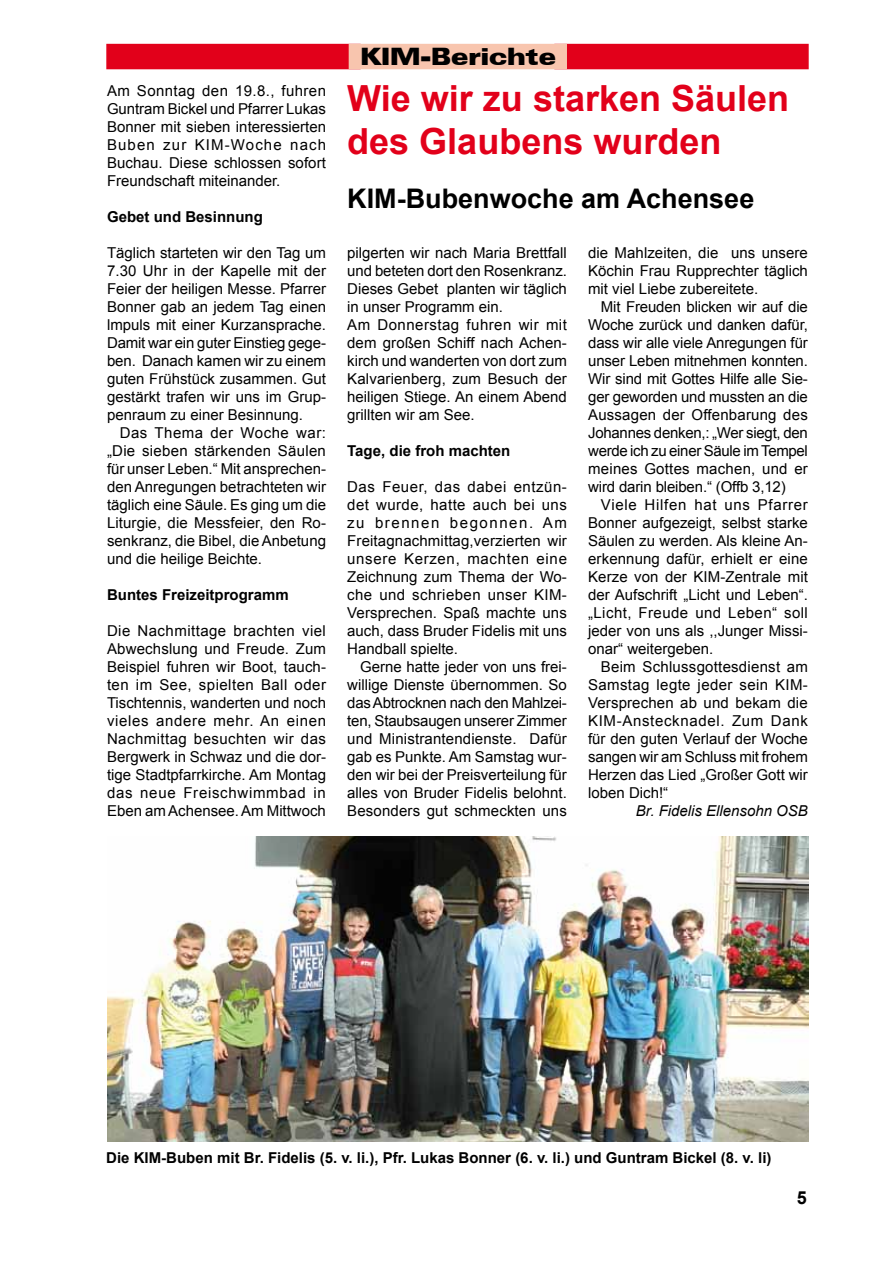
<style>
.page{position:relative;width:893px;height:1263px;background:#fff}
.page>*{position:absolute;margin:0;border:0;box-sizing:border-box;transform-origin:0 0}
.t1{font:700 36px/43.2px "Arial";color:#e2001a}
.t2{font:700 27px "Arial";color:#000}
.t3{font:900 expanded 24px "Zurich BT";color:#000}
.t4{font:700 18px "Arial";color:#000}
.t5{font:15px/18px "Arial";color:#000;text-align:justify}
.t6{font:700 15px "Arial";color:#000}
.t7{font:italic 15px "Arial";color:#000}
</style>
<div class="page">
<div style="left:106px;top:44px;width:255px;height:25px;background:#e2001a"></div>
<div style="left:554px;top:44px;width:255px;height:25px;background:#e2001a"></div>
<div style="left:349px;top:44px;width:218px;height:25px;background:#f8c5ae"></div>
<img style="left:107px;top:837px;width:702px;height:305px">
<p class="t5" style="left:107px;top:82px;width:221px">Am Sonntag den 19.8., fuhren Guntram Bickel und Pfarrer Lukas Bonner mit sieben interessierten Buben zur KIM-Woche nach Buchau. Diese schlossen sofort Freundschaft miteinander.</p>
<p class="t6" style="left:107px;top:207px;width:157px">Gebet und Besinnung</p>
<p class="t5" style="left:107px;top:244px;width:221px">Täglich starteten wir den Tag um 7.30 Uhr in der Kapelle mit der Feier der heiligen Messe. Pfarrer Bonner gab an jedem Tag einen lmpuls mit einer Kurzansprache.<br>Damit war ein guter Einstieg gege&shy;ben. Danach kamen wir zu einem guten Frühstück zusammen. Gut gestärkt trafen wir uns im Grup&shy;penraum zu einer Besinnung.</p>
<p class="t5" style="left:107px;top:424px;width:221px;text-indent:13px">Das Thema der Woche war: „Die sieben stärkenden Säulen für unser Leben.“ Mit ansprechen&shy;den Anregungen betrachteten wir täglich eine Säule. Es ging um die Liturgie, die Messfeier, den Ro&shy;senkranz, die Bibel, die Anbetung und die heilige Beichte.</p>
<p class="t6" style="left:107px;top:585px;width:183px">Buntes Freizeitprogramm</p>
<p class="t5" style="left:107px;top:622px;width:221px">Die Nachmittage brachten viel Abwechslung und Freude. Zum Beispiel fuhren wir Boot, tauch&shy;ten im See, spielten Ball oder Tischtennis, wanderten und noch vieles andere mehr. An einen Nachmittag besuchten wir das Bergwerk in Schwaz und die dor&shy;tige Stadtpfarrkirche. Am Montag das neue Freischwimmbad in Eben am Achensee. Am Mittwoch</p>
<h3 class="t3" style="left:360px;top:42px;width:197px">KIM-Berichte</h3>
<h1 class="t1" style="left:347px;top:78px;width:443px">Wie wir zu starken Säulen des Glaubens wurden</h1>
<h2 class="t2" style="left:347px;top:181px;width:409px">KIM-Bubenwoche am Achensee</h2>
<p class="t5" style="left:347px;top:244px;width:221px;text-align:left">pilgerten wir nach Maria Brettfall und beteten dort den Rosenkranz.<br>Dieses Gebet planten wir täglich in unser Programm ein.<br>Am Donnerstag fuhren wir mit dem großen Schiff nach Achen&shy;kirch und wanderten von dort zum<br>Kalvarienberg, zum Besuch der heiligen Stiege. An einem Abend grillten wir am See.</p>
<p class="t6" style="left:347px;top:440px;width:165px">Tage, die froh machten</p>
<p class="t5" style="left:347px;top:478px;width:221px">Das Feuer, das dabei entzün&shy;det wurde, hatte auch bei uns zu brennen begonnen. Am Freitagnachmittag,verzierten wir unsere Kerzen, machten eine Zeichnung zum Thema der Wo&shy;che und schrieben unser KIM-Versprechen. Spaß machte uns auch, dass Bruder Fidelis mit uns Handball spielte.</p>
<p class="t5" style="left:347px;top:658px;width:221px;text-indent:13px">Gerne hatte jeder von uns frei&shy;willige Dienste übernommen. So das Abtrocknen nach den Mahlzei&shy;ten, Staubsaugen unserer Zimmer und Ministrantendienste. Dafür gab es Punkte. Am Samstag wur&shy;den wir bei der Preisverteilung für alles von Bruder Fidelis belohnt.<br>Besonders gut schmeckten uns</p>
<p class="t5" style="left:588px;top:244px;width:221px">die Mahlzeiten, die uns unsere Köchin Frau Rupprechter täglich mit viel Liebe zubereitete.</p>
<p class="t5" style="left:588px;top:298px;width:221px;text-indent:13px">Mit Freuden blicken wir auf die Woche zurück und danken dafür, dass wir alle viele Anregungen für unser Leben mitnehmen konnten.<br>Wir sind mit Gottes Hilfe alle Sie&shy;ger geworden und mussten an die Aussagen der Offenbarung des Johannes denken,: „Wer siegt, den werde ich zu einer Säule im Tempel meines Gottes machen, und er wird darin bleiben.“ (Offb 3,12)</p>
<p class="t5" style="left:588px;top:496px;width:221px;text-indent:13px">Viele Hilfen hat uns Pfarrer Bonner aufgezeigt, selbst starke Säulen zu werden. Als kleine An&shy;erkennung dafür, erhielt er eine Kerze von der KIM-Zentrale mit der Aufschrift „Licht und Leben“. „Licht, Freude und Leben“ soll jeder von uns als ,,Junger Missi&shy;onar“ weitergeben.</p>
<p class="t5" style="left:588px;top:658px;width:221px;text-indent:13px">Beim Schlussgottesdienst am Samstag legte jeder sein KIM-Versprechen ab und bekam die KIM-Anstecknadel. Zum Dank für den guten Verlauf der Woche sangen wir am Schluss mit frohem Herzen das Lied „Großer Gott wir loben Dich!“</p>
<p class="t7" style="left:636px;top:801px;width:174px">Br. Fidelis Ellensohn OSB</p>
<p class="t6" style="left:106px;top:1148px;width:667px">Die KIM-Buben mit Br. Fidelis (5. v. li.), Pfr. Lukas Bonner (6. v. li.) und Guntram Bickel (8. v. li)</p>
<p class="t4" style="left:797px;top:1185px;width:12px">5</p>
</div>
